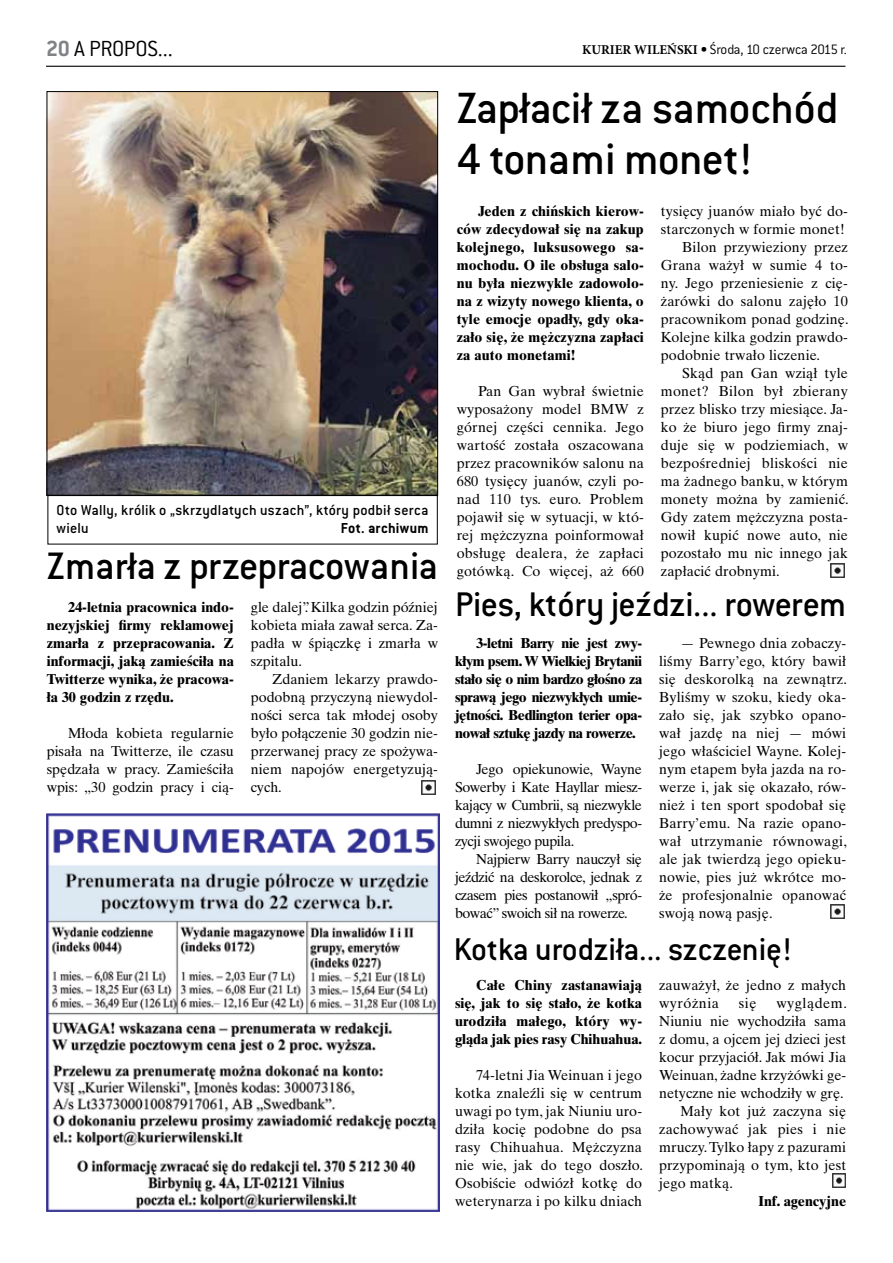
<style>
.page{position:relative;width:893px;height:1263px;background:#fff}
.page>*{position:absolute;margin:0;border:0;box-sizing:border-box;transform-origin:0 0}
.t1{font:48px/51px "Conduit ITC Medium";letter-spacing:-.015em;color:#000}
.t2{font:42px "Conduit ITC Medium";letter-spacing:-.015em;color:#000}
.t3{font:37.5px "Conduit ITC Medium";letter-spacing:-.005em;color:#000}
.t4{font:34.5px "Conduit ITC Medium";color:#000}
.t5{font:300 24px "Conduit ITC";letter-spacing:-.015em;color:#000}
.t6{font:15.9px/18px "Conduit ITC Medium";letter-spacing:.015em;color:#000}
.t7{font:700 15.9px "Conduit ITC";letter-spacing:.02em;color:#000}
.t8{font:300 15px "Conduit ITC";letter-spacing:-.02em;color:#000}
.t9{font:14.4px/18px "Times Ten LT Std";letter-spacing:.01em;color:#000;text-align:justify}
.t10{font:700 14.4px/18px "Times Ten LT Std";color:#000;text-align:justify}
.t11{font:14.4px "Times Ten LT Std";letter-spacing:.04em;color:#000}
.s1{font-weight:700;color:#808285}
.s2{font-family:"Minion Pro";font-weight:700;font-size:13.5px}
.s3{font-weight:700}
</style>
<div class="page">
<hr style="left:46px;top:66px;width:799px;height:1px;background:#000">
<img style="left:49px;top:93px;width:387px;height:400px">
<div style="left:47px;top:91px;width:391px;height:404px;border:1px solid #000"></div>
<div style="left:48px;top:495px;width:389px;height:49px;border:1px solid #000"></div>
<img style="left:830px;top:905px;width:14px;height:13px">
<img style="left:832px;top:1174px;width:14px;height:13px">
<img style="left:831px;top:563px;width:14px;height:14px">
<img style="left:422px;top:780px;width:13px;height:14px">
<img style="left:46px;top:813px;width:394px;height:398px">
<h3 class="t5" style="left:46px;top:36px;width:128px"><span class="s1">20</span> A PROPOS...</h3>
<p class="t8" style="left:582px;top:41px;width:266px"><span class="s2">KURIER WILEŃSKI</span> <span class="s3">•</span> Środa, 10 czerwca 2015 r.</p>
<p class="t6" style="left:57px;top:501px;width:373px">Oto Wally, królik o „skrzydlatych uszach”, który podbił serca wielu</p>
<p class="t7" style="left:341px;top:518px;width:89px">Fot. archiwum</p>
<h2 class="t2" style="left:47px;top:542px;width:393px">Zmarła z przepracowania</h2>
<p class="t10" style="left:47px;top:598px;width:189px;text-indent:21px">24-letnia pracownica indo&shy;nezyjskiej firmy reklamowej zmarła z przepracowania. Z informacji, jaką zamieściła na Twitterze wynika, że pracowa&shy;ła 30 godzin z rzędu.</p>
<p class="t9" style="left:47px;top:724px;width:189px;text-indent:21px">Młoda kobieta regularnie pisała na Twitterze, ile czasu spędzała w pracy. Zamieściła wpis: „30 godzin pracy i cią-</p>
<p class="t9" style="left:251px;top:598px;width:189px">gle dalej”. Kilka godzin później kobieta miała zawał serca. Za&shy;padła w śpiączkę i zmarła w szpitalu.</p>
<p class="t9" style="left:251px;top:670px;width:189px;text-indent:21px">Zdaniem lekarzy prawdo&shy;podobną przyczyną niewydol&shy;ności serca tak młodej osoby było połączenie 30 godzin nie&shy;przerwanej pracy ze spożywa&shy;niem napojów energetyzują&shy;cych.</p>
<h1 class="t1" style="left:457px;top:82px;width:383px">Zapłacił za samochód<br>4 tonami monet!</h1>
<p class="t10" style="left:457px;top:202px;width:189px;text-indent:21px">Jeden z chińskich kierow&shy;ców zdecydował się na zakup kolejnego, luksusowego sa&shy;mochodu. O ile obsługa salo&shy;nu była niezwykle zadowolo&shy;na z wizyty nowego klienta, o tyle emocje opadły, gdy oka&shy;zało się, że mężczyzna zapłaci za auto monetami!</p>
<p class="t9" style="left:457px;top:382px;width:189px;text-indent:21px">Pan Gan wybrał świetnie wyposażony model BMW z górnej części cennika. Jego wartość została oszacowana przez pracowników salonu na 680 tysięcy juanów, czyli po&shy;nad 110 tys. euro. Problem pojawił się w sytuacji, w któ&shy;rej mężczyzna poinformował obsługę dealera, że zapłaci gotówką. Co więcej, aż 660</p>
<p class="t9" style="left:661px;top:202px;width:189px">tysięcy juanów miało być do-</p>
<p class="t9" style="left:661px;top:220px;width:185px">starczonych w formie monet!</p>
<p class="t9" style="left:682px;top:238px;width:167px">Bilon przywieziony przez</p>
<p class="t9" style="left:661px;top:256px;width:189px">Grana ważył w sumie 4 to-</p>
<p class="t9" style="left:661px;top:274px;width:189px">ny. Jego przeniesienie z cię-</p>
<p class="t9" style="left:661px;top:292px;width:189px">żarówki do salonu zajęło 10</p>
<p class="t9" style="left:661px;top:310px;width:189px">pracownikom ponad godzinę.</p>
<p class="t9" style="left:661px;top:328px;width:189px">Kolejne kilka godzin prawdo-</p>
<p class="t9" style="left:661px;top:346px;width:161px">podobnie trwało liczenie.</p>
<p class="t9" style="left:682px;top:364px;width:167px">Skąd pan Gan wziął tyle</p>
<p class="t9" style="left:661px;top:382px;width:188px">monet? Bilon był zbierany</p>
<p class="t9" style="left:661px;top:400px;width:189px">przez blisko trzy miesiące. Ja-</p>
<p class="t9" style="left:661px;top:418px;width:189px">ko że biuro jego firmy znaj-</p>
<p class="t9" style="left:661px;top:436px;width:189px">duje się w podziemiach, w</p>
<p class="t9" style="left:661px;top:454px;width:189px">bezpośredniej bliskości nie</p>
<p class="t9" style="left:661px;top:472px;width:189px">ma żadnego banku, w którym</p>
<p class="t9" style="left:661px;top:490px;width:189px">monety można by zamienić.</p>
<p class="t9" style="left:661px;top:508px;width:189px">Gdy zatem mężczyzna posta-</p>
<p class="t9" style="left:661px;top:526px;width:189px">nowił kupić nowe auto, nie</p>
<p class="t9" style="left:661px;top:544px;width:189px">pozostało mu nic innego jak</p>
<p class="t9" style="left:661px;top:562px;width:120px">zapłacić drobnymi.</p>
<h3 class="t3" style="left:455px;top:583px;width:393px">Pies, który jeździ... rowerem</h3>
<p class="t10" style="left:455px;top:634px;width:189px;text-indent:21px">3-letni Barry nie jest zwy&shy;kłym psem. W Wielkiej Brytanii stało się o nim bardzo głośno za sprawą jego niezwykłych umie&shy;jętności. Bedlington terier opa&shy;nował sztukę jazdy na rowerze.</p>
<p class="t9" style="left:455px;top:760px;width:189px;text-indent:21px">Jego opiekunowie, Wayne Sowerby i Kate Hayllar miesz&shy;kający w Cumbrii, są niezwykle dumni z niezwykłych predyspo&shy;zycji swojego pupila.</p>
<p class="t9" style="left:455px;top:850px;width:189px;text-indent:21px">Najpierw Barry nauczył się jeździć na deskorolce, jednak z czasem pies postanowił „spró&shy;bować” swoich sił na rowerze.</p>
<p class="t9" style="left:659px;top:634px;width:189px;text-indent:21px">— Pewnego dnia zobaczy&shy;liśmy Barry’ego, który bawił się deskorolką na zewnątrz.<br>Byliśmy w szoku, kiedy oka&shy;zało się, jak szybko opano&shy;wał jazdę na niej — mówi jego właściciel Wayne. Kolej&shy;nym etapem była jazda na ro&shy;werze i, jak się okazało, rów&shy;nież i ten sport spodobał się Barry’emu. Na razie opano&shy;wał utrzymanie równowagi, ale jak twierdzą jego opieku&shy;nowie, pies już wkrótce mo&shy;że profesjonalnie opanować swoją nową pasję.</p>
<h3 class="t4" style="left:454px;top:930px;width:339px">Kotka urodziła... szczenię!</h3>
<p class="t10" style="left:455px;top:976px;width:189px;text-indent:21px">Całe Chiny zastanawiają się, jak to się stało, że kotka urodziła małego, który wy&shy;gląda jak pies rasy Chihuahua.</p>
<p class="t9" style="left:455px;top:1066px;width:189px;text-indent:21px">74-letni Jia Weinuan i jego kotka znaleźli się w centrum uwagi po tym, jak Niuniu uro&shy;dziła kocię podobne do psa rasy Chihuahua. Mężczyzna nie wie, jak do tego doszło.<br>Osobiście odwiózł kotkę do weterynarza i po kilku dniach</p>
<p class="t9" style="left:659px;top:976px;width:189px">zauważył, że jedno z małych wyróżnia</p>
<p class="t9" style="left:739px;top:994px;width:19px">się</p>
<p class="t11" style="left:776px;top:995px;width:72px">wyglądem.</p>
<p class="t9" style="left:659px;top:1012px;width:189px">Niuniu nie wychodziła sama</p>
<p class="t9" style="left:659px;top:1030px;width:189px">z domu, a ojcem jej dzieci jest</p>
<p class="t9" style="left:659px;top:1048px;width:189px">kocur przyjaciół. Jak mówi Jia</p>
<p class="t9" style="left:659px;top:1066px;width:189px">Weinuan, żadne krzyżówki ge-</p>
<p class="t9" style="left:659px;top:1084px;width:186px">netyczne nie wchodziły w grę.</p>
<p class="t9" style="left:680px;top:1102px;width:167px">Mały kot już zaczyna się</p>
<p class="t9" style="left:659px;top:1120px;width:189px">zachowywać jak pies i nie</p>
<p class="t9" style="left:659px;top:1138px;width:189px">mruczy. Tylko łapy z pazurami</p>
<p class="t9" style="left:659px;top:1156px;width:189px">przypominają o tym, kto jest</p>
<p class="t9" style="left:659px;top:1174px;width:75px">jego matką.</p>
<p class="t10" style="left:758px;top:1192px;width:89px">Inf. agencyjne</p>
</div>
